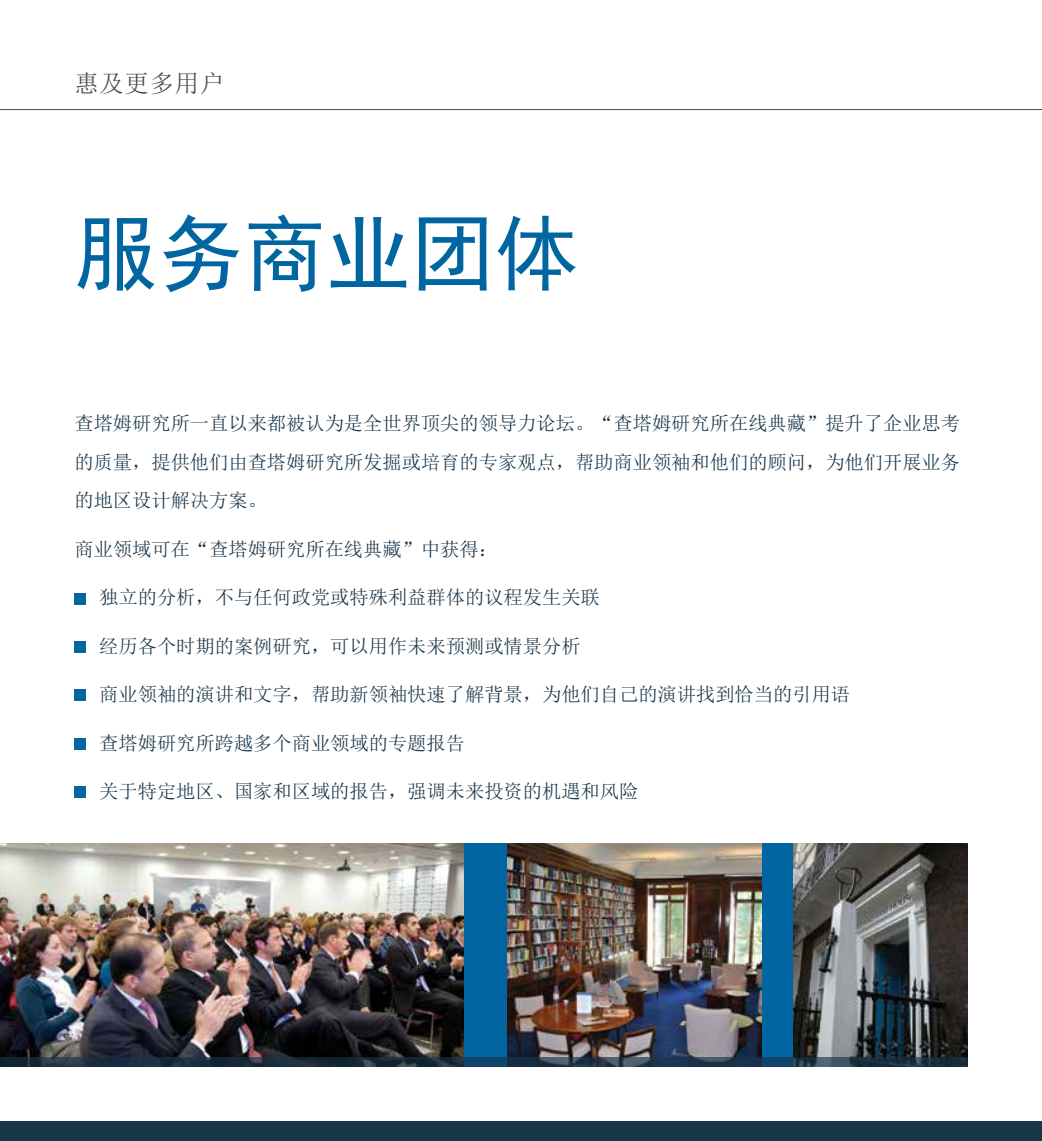
<style>
.page{position:relative;width:1042px;height:1141px;background:#fff}
.page>*{position:absolute;margin:0;border:0;box-sizing:border-box;transform-origin:0 0}
.t1{font:84px "Sim Hei";color:#0065a1}
.t2{font:24.5px "Sim Sun";letter-spacing:.025em;color:#494747}
.t3{font:19.25px/38.5px "Sim Sun";color:#18354a;text-align:justify}
</style>
<div class="page">
<hr style="left:1041px;top:0;width:1px;height:1141px;background:#18354a">
<div style="left:0;top:1121px;width:1042px;height:20px;background:#18354a"></div>
<div style="left:74px;top:593px;width:12px;height:11px;background:#0065a1"></div>
<div style="left:74px;top:641px;width:12px;height:12px;background:#0065a1"></div>
<div style="left:74px;top:690px;width:12px;height:11px;background:#0065a1"></div>
<div style="left:74px;top:738px;width:12px;height:12px;background:#0065a1"></div>
<div style="left:74px;top:787px;width:12px;height:11px;background:#0065a1"></div>
<hr style="left:0;top:109px;width:1042px;height:1px;background:#494747">
<div style="left:0;top:843px;width:967px;height:224px;background:#0065a1"></div>
<img style="left:0;top:843px;width:464px;height:214px">
<img style="left:507px;top:843px;width:254px;height:214px">
<img style="left:794px;top:843px;width:173px;height:214px">
<svg style="left:0;top:1057px;width:967px;height:10px;background:#1f3547"></svg>
<p class="t2" style="left:74px;top:71px;width:152px">惠及更多用户</p>
<h1 class="t1" style="left:74px;top:211px;width:506px">服务商业团体</h1>
<p class="t3" style="left:74px;top:404px;width:887px">查塔姆研究所一直以来都被认为是全世界顶尖的领导力论坛。“查塔姆研究所在线典藏”提升了企业思考的质量，提供他们由查塔姆研究所发掘或培育的专家观点，帮助商业领袖和他们的顾问，为他们开展业务的地区设计解决方案。</p>
<p class="t3" style="left:74px;top:530px;width:425px">商业领域可在“查塔姆研究所在线典藏”中获得：</p>
<p class="t3" style="left:99px;top:578px;width:502px">独立的分析，不与任何政党或特殊利益群体的议程发生关联</p>
<p class="t3" style="left:99px;top:627px;width:483px">经历各个时期的案例研究，可以用作未来预测或情景分析</p>
<p class="t3" style="left:99px;top:675px;width:752px">商业领袖的演讲和文字，帮助新领袖快速了解背景，为他们自己的演讲找到恰当的引用语</p>
<p class="t3" style="left:99px;top:723px;width:367px">查塔姆研究所跨越多个商业领域的专题报告</p>
<p class="t3" style="left:99px;top:772px;width:541px">关于特定地区、国家和区域的报告，强调未来投资的机遇和风险</p>
</div>
